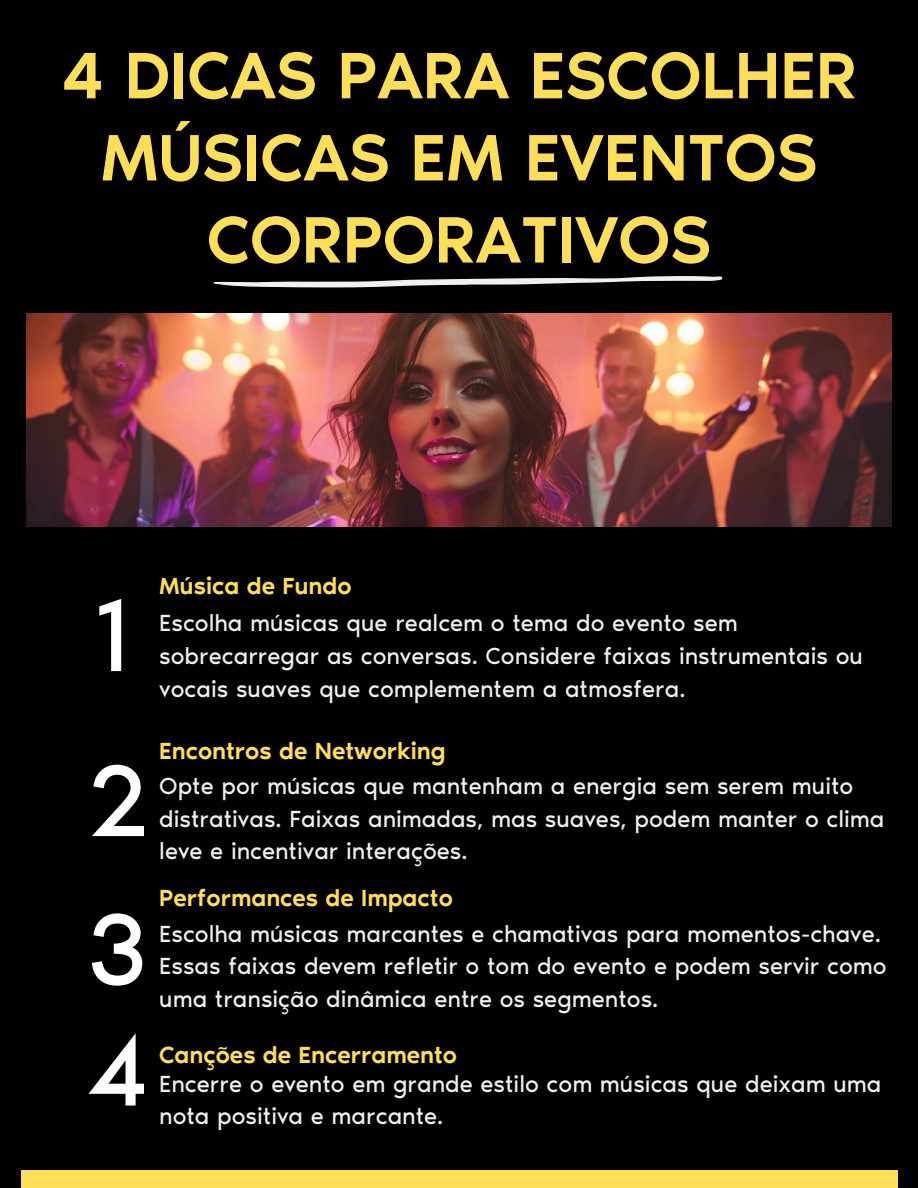
<style>
.page{position:relative;width:918px;height:1188px;background:#000}
.page>*{position:absolute;margin:0;border:0;box-sizing:border-box;transform-origin:0 0}
.t1{font:105px "Noir Pro";color:#fff}
.t2{font:500 67.5px/82.2px "Noir Pro";color:#ffde59;text-align:center}
.t3{font:24px/32.7px "Noir Pro";color:#f2f0ec}
.t4{font:500 24px "Noir Pro";color:#ffde59}
</style>
<div class="page">
<img style="left:26px;top:313px;width:865px;height:213px">
<div style="left:21px;top:1171px;width:876px;height:17px;background:#ffde59"></div>
<svg style="left:213px;top:276px;width:509px;height:11px"></svg>
<h1 class="t2" style="left:61px;top:34px;width:797px">4 DICAS PARA ESCOLHER<br>MÚSICAS EM EVENTOS<br>CORPORATIVOS</h1>
<h2 class="t1" style="left:92px;top:572px;width:40px">1</h2>
<p class="t1" style="left:86px;top:737px;width:65px">2</p>
<p class="t1" style="left:86px;top:886px;width:64px">3</p>
<p class="t1" style="left:86px;top:1006px;width:65px">4</p>
<p class="t4" style="left:159px;top:571px;width:194px">Música de Fundo</p>
<p class="t3" style="left:159px;top:607px;width:705px">Escolha músicas que realcem o tema do evento sem sobrecarregar as conversas. Considere faixas instrumentais ou vocais suaves que complementem a atmosfera.</p>
<p class="t4" style="left:159px;top:736px;width:288px">Encontros de Networking</p>
<h2 class="t3" style="left:159px;top:769px;width:727px">Opte por músicas que mantenham a energia sem serem muito distrativas. Faixas animadas, mas suaves, podem manter o clima leve e incentivar interações.</h2>
<p class="t4" style="left:159px;top:883px;width:295px">Performances de Impacto</p>
<h2 class="t3" style="left:159px;top:917px;width:729px">Escolha músicas marcantes e chamativas para momentos-chave.<br>Essas faixas devem refletir o tom do evento e podem servir como uma transição dinâmica entre os segmentos.</h2>
<p class="t4" style="left:159px;top:1040px;width:299px">Canções de Encerramento</p>
<h2 class="t3" style="left:159px;top:1067px;width:724px">Encerre o evento em grande estilo com músicas que deixam uma nota positiva e marcante.</h2>
</div>
